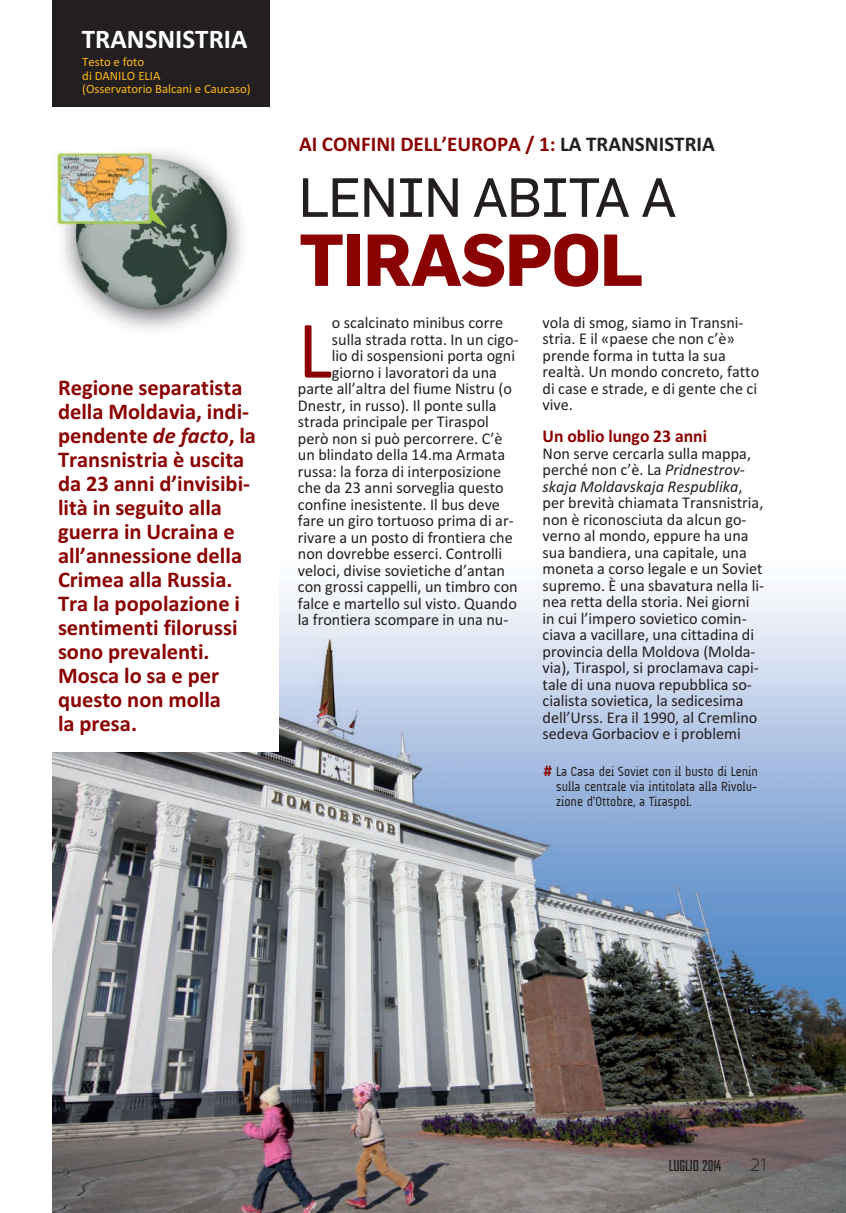
<style>
.page{position:relative;width:846px;height:1213px;background:#fff}
.page>*{position:absolute;margin:0;border:0;box-sizing:border-box;transform-origin:0 0}
.t1{font:82.5px "Calibri";color:#8b0202}
.t2{font:700 72px "Flama";letter-spacing:-.02em;color:#8b0202}
.t3{font:54px "Flama Basic";letter-spacing:-.02em;color:#231f20}
.t4{font:700 27px "Calibri";color:#fff}
.t5{font:700 22.5px/24px "Calibri";color:#8b0202}
.t6{font:700 21px "Calibri";color:#8b0202}
.t7{font:700 18px "Calibri";color:#8b0202}
.t8{font:16.5px/16.5px "Calibri";color:#231f20}
.t9{font:700 14.25px "Bureau Agency";color:#231f20}
.t10{font:13.5px/15px "A Udimat";color:#231f20;text-align:justify;scale:.95 1}
.t11{font:12.75px/13.5px "Calibri";color:#fcb814}
.s1{font-style:italic}
.s2{color:#231f20}
.s3{font-weight:700;font-size:15px;color:#8b0202}
.s4{color:#6c6d70}
.s5{font-family:"Quicksand";font-weight:400;font-size:18px}
</style>
<div class="page">
<img style="left:52px;top:591px;width:793px;height:622px">
<img style="left:53px;top:151px;width:190px;height:179px">
<div style="left:53px;top:0;width:217px;height:107px;background:#231f20"></div>
<div style="left:46px;top:366px;width:232px;height:385px;background:#fff"></div>
<p class="t4" style="left:82px;top:22px;width:167px">TRANSNISTRIA</p>
<p class="t11" style="left:82px;top:55px;width:170px">Testo e foto<br>di DANILO ELIA<br>(Osservatorio Balcani e Caucaso)</p>
<p class="t5" style="left:58px;top:375px;width:199px">Regione separatista della Moldavia, indi&shy;pendente <span class="s1">de facto</span>, la<br>Transnistria è uscita da 23 anni d’invisibi&shy;lità in seguito alla guerra in Ucraina e all’annessione della<br>Crimea alla Russia.<br>Tra la popolazione i sentimenti filorussi sono prevalenti.<br>Mosca lo sa e per questo non molla<br>la presa.</p>
<p class="t6" style="left:299px;top:131px;width:417px">AI CONFINI DELL’EUROPA / 1: <span class="s2">LA TRANSNISTRIA</span></p>
<p class="t3" style="left:299px;top:172px;width:379px">LENIN ABITA A</p>
<p class="t2" style="left:299px;top:226px;width:346px">TIRASPOL</p>
<p class="t8" style="left:332px;top:314px;width:173px">o scalcinato minibus corre</p>
<p class="t8" style="left:332px;top:331px;width:188px">sulla strada rotta. In un cigo-</p>
<p class="t8" style="left:332px;top:347px;width:185px">lio di sospensioni porta ogni</p>
<p class="t8" style="left:332px;top:364px;width:167px">giorno i lavoratori da una</p>
<p class="t8" style="left:298px;top:380px;width:215px">parte all’altra del fiume Nistru (o</p>
<p class="t8" style="left:298px;top:397px;width:200px">Dnestr, in russo). Il ponte sulla</p>
<p class="t8" style="left:298px;top:413px;width:192px">strada principale per Tiraspol</p>
<p class="t8" style="left:298px;top:430px;width:206px">però non si può percorrere. C’è</p>
<p class="t8" style="left:298px;top:446px;width:209px">un blindato della 14.ma Armata</p>
<p class="t8" style="left:298px;top:463px;width:205px">russa: la forza di interposizione</p>
<p class="t8" style="left:298px;top:479px;width:207px">che da 23 anni sorveglia questo</p>
<p class="t8" style="left:298px;top:496px;width:203px">confine inesistente. Il bus deve</p>
<p class="t8" style="left:298px;top:512px;width:217px">fare un giro tortuoso prima di ar-</p>
<p class="t8" style="left:298px;top:529px;width:216px">rivare a un posto di frontiera che</p>
<p class="t8" style="left:298px;top:545px;width:206px">non dovrebbe esserci. Controlli</p>
<p class="t8" style="left:298px;top:562px;width:208px">veloci, divise sovietiche d’antan</p>
<p class="t8" style="left:298px;top:578px;width:221px">con grossi cappelli, un timbro con</p>
<p class="t8" style="left:298px;top:595px;width:220px">falce e martello sul visto. Quando</p>
<p class="t8" style="left:298px;top:611px;width:212px">la frontiera scompare in una nu-</p>
<p class="t1" style="left:298px;top:301px;width:35px">L</p>
<p class="t8" style="left:542px;top:314px;width:218px">vola di smog, siamo in Transni&shy;stria. E il «paese che non c’è» prende forma in tutta la sua realtà. Un mondo concreto, fatto di case e strade, e di gente che ci vive.</p>
<p class="t7" style="left:542px;top:425px;width:166px">Un oblio lungo 23 anni</p>
<p class="t8" style="left:542px;top:444px;width:223px">Non serve cercarla sulla mappa, perché non c’è. La <span class="s1">Pridnestrov&shy;skaja Moldavskaja Respublika</span>, per brevità chiamata Transnistria, non è riconosciuta da alcun go&shy;verno al mondo, eppure ha una sua bandiera, una capitale, una moneta a corso legale e un Soviet supremo. È una sbavatura nella li&shy;nea retta della storia. Nei giorni in cui l’impero sovietico comin&shy;ciava a vacillare, una cittadina di provincia della Moldova (Molda&shy;via), Tiraspol, si proclamava capi&shy;tale di una nuova repubblica so&shy;cialista sovietica, la sedicesima dell’Urss. Era il 1990, al Cremlino sedeva Gorbaciov e i problemi</p>
<p class="t10" style="left:556px;top:765px;width:214px;text-indent:-13px"><span class="s3">#</span> La Casa dei Soviet con il busto di Lenin sulla centrale via intitolata alla Rivolu&shy;zione d’Ottobre, a Tiraspol.</p>
<p class="t9" style="left:668px;top:1158px;width:100px">LUGLIO 2014 <span class="s4">MC</span> <span class="s5">21</span></p>
</div>
